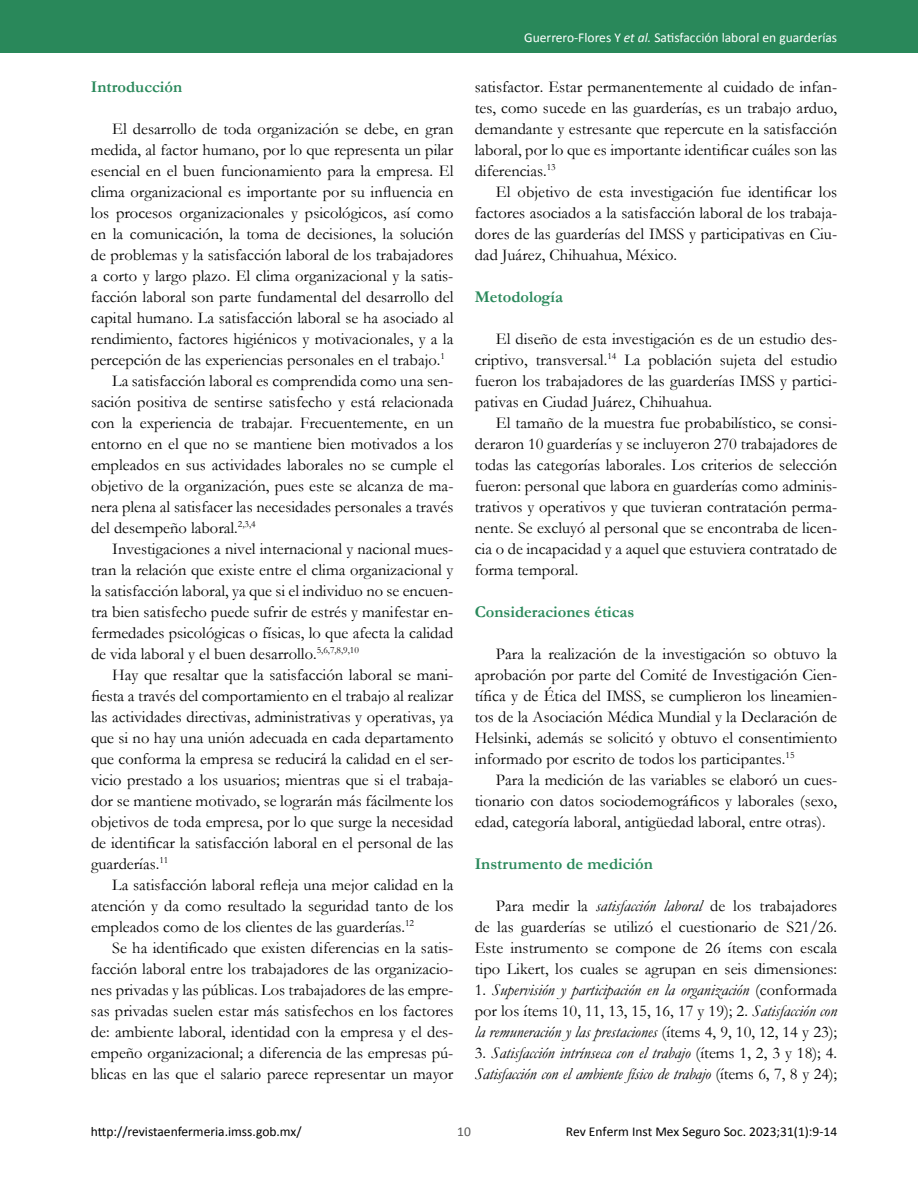
<style>
.page{position:relative;width:918px;height:1188px;background:#fff}
.page>*{position:absolute;margin:0;border:0;box-sizing:border-box;transform-origin:0 0}
.t1{font:16.5px/21px "Garamond";color:#000;text-align:justify}
.t2{font:italic 16.5px/21px "Garamond";color:#000;text-align:justify}
.t3{font:700 16.5px "Garamond";color:#29885a}
.t4{font:13.5px "Calibri";color:#000}
.t5{font:13.5px "Calibri";color:#fff}
.t6{font:13.5px "Calibri";color:#575756}
.s1{font-style:italic}
.s2{font-style:normal}
</style>
<div class="page">
<div style="left:0;top:0;width:918px;height:53px;background:#29885a"></div>
<p class="t3" style="left:91px;top:75px;width:93px">Introducción</p>
<p class="t1" style="left:112px;top:118px;width:343px">El desarrollo de toda organización se debe, en gran</p>
<p class="t1" style="left:91px;top:139px;width:364px">medida, al factor humano, por lo que representa un pilar</p>
<p class="t1" style="left:91px;top:160px;width:364px">esencial en el buen funcionamiento para la empresa. El</p>
<p class="t1" style="left:91px;top:181px;width:364px">clima organizacional es importante por su influencia en</p>
<p class="t1" style="left:91px;top:202px;width:364px">los procesos organizacionales y psicológicos, así como</p>
<p class="t1" style="left:91px;top:223px;width:364px">en la comunicación, la toma de decisiones, la solución</p>
<p class="t1" style="left:91px;top:244px;width:364px">de problemas y la satisfacción laboral de los trabajadores</p>
<p class="t1" style="left:91px;top:265px;width:364px">a corto y largo plazo. El clima organizacional y la satis-</p>
<p class="t1" style="left:91px;top:286px;width:364px">facción laboral son parte fundamental del desarrollo del</p>
<p class="t1" style="left:91px;top:307px;width:364px">capital humano. La satisfacción laboral se ha asociado al</p>
<p class="t1" style="left:91px;top:328px;width:364px">rendimiento, factores higiénicos y motivacionales, y a la</p>
<p class="t1" style="left:91px;top:349px;width:356px">percepción de las experiencias personales en el trabajo.<sup>1</sup></p>
<p class="t1" style="left:112px;top:370px;width:343px">La satisfacción laboral es comprendida como una sen-</p>
<p class="t1" style="left:91px;top:391px;width:364px">sación positiva de sentirse satisfecho y está relacionada</p>
<p class="t1" style="left:91px;top:412px;width:364px">con la experiencia de trabajar. Frecuentemente, en un</p>
<p class="t1" style="left:91px;top:433px;width:364px">entorno en el que no se mantiene bien motivados a los</p>
<p class="t1" style="left:91px;top:454px;width:364px">empleados en sus actividades laborales no se cumple el</p>
<p class="t1" style="left:91px;top:475px;width:364px">objetivo de la organización, pues este se alcanza de ma-</p>
<p class="t1" style="left:91px;top:496px;width:364px">nera plena al satisfacer las necesidades personales a través</p>
<p class="t1" style="left:91px;top:517px;width:166px">del desempeño laboral.<sup>2,3,4</sup></p>
<p class="t1" style="left:112px;top:538px;width:343px">Investigaciones a nivel internacional y nacional mues-</p>
<p class="t1" style="left:91px;top:559px;width:364px">tran la relación que existe entre el clima organizacional y</p>
<p class="t1" style="left:91px;top:580px;width:364px">la satisfacción laboral, ya que si el individuo no se encuen-</p>
<p class="t1" style="left:91px;top:601px;width:364px">tra bien satisfecho puede sufrir de estrés y manifestar en-</p>
<p class="t1" style="left:91px;top:622px;width:364px">fermedades psicológicas o físicas, lo que afecta la calidad</p>
<p class="t1" style="left:91px;top:643px;width:269px">de vida laboral y el buen desarrollo.<sup>5,6,7,8,9,10</sup></p>
<p class="t1" style="left:112px;top:664px;width:343px">Hay que resaltar que la satisfacción laboral se mani-</p>
<p class="t1" style="left:91px;top:685px;width:364px">fiesta a través del comportamiento en el trabajo al realizar</p>
<p class="t1" style="left:91px;top:706px;width:364px">las actividades directivas, administrativas y operativas, ya</p>
<p class="t1" style="left:91px;top:727px;width:364px">que si no hay una unión adecuada en cada departamento</p>
<p class="t1" style="left:91px;top:748px;width:364px">que conforma la empresa se reducirá la calidad en el ser-</p>
<p class="t1" style="left:91px;top:769px;width:364px">vicio prestado a los usuarios; mientras que si el trabaja-</p>
<p class="t1" style="left:91px;top:790px;width:364px">dor se mantiene motivado, se lograrán más fácilmente los</p>
<p class="t1" style="left:91px;top:811px;width:364px">objetivos de toda empresa, por lo que surge la necesidad</p>
<p class="t1" style="left:91px;top:832px;width:364px">de identificar la satisfacción laboral en el personal de las</p>
<p class="t1" style="left:91px;top:853px;width:79px">guarderías.<sup>11</sup></p>
<p class="t1" style="left:112px;top:874px;width:343px">La satisfacción laboral refleja una mejor calidad en la</p>
<p class="t1" style="left:91px;top:895px;width:364px">atención y da como resultado la seguridad tanto de los</p>
<p class="t1" style="left:91px;top:916px;width:325px">empleados como de los clientes de las guarderías.<sup>12</sup></p>
<p class="t1" style="left:112px;top:937px;width:343px">Se ha identificado que existen diferencias en la satis-</p>
<p class="t1" style="left:91px;top:958px;width:364px">facción laboral entre los trabajadores de las organizacio-</p>
<p class="t1" style="left:91px;top:979px;width:364px">nes privadas y las públicas. Los trabajadores de las empre-</p>
<p class="t1" style="left:91px;top:1000px;width:364px">sas privadas suelen estar más satisfechos en los factores</p>
<p class="t1" style="left:91px;top:1021px;width:364px">de: ambiente laboral, identidad con la empresa y el des-</p>
<p class="t1" style="left:91px;top:1042px;width:364px">empeño organizacional; a diferencia de las empresas pú-</p>
<p class="t1" style="left:91px;top:1063px;width:364px">blicas en las que el salario parece representar un mayor</p>
<p class="t5" style="left:524px;top:29px;width:314px">Guerrero-Flores Y <span class="s1">et al.</span> Satisfacción laboral en guarderías</p>
<p class="t1" style="left:475px;top:76px;width:364px">satisfactor. Estar permanentemente al cuidado de infan&shy;tes, como sucede en las guarderías, es un trabajo arduo, demandante y estresante que repercute en la satisfacción laboral, por lo que es importante identificar cuáles son las diferencias.<sup>13</sup></p>
<p class="t1" style="left:475px;top:181px;width:364px;text-indent:21px">El objetivo de esta investigación fue identificar los factores asociados a la satisfacción laboral de los trabaja&shy;dores de las guarderías del IMSS y participativas en Ciu&shy;dad Juárez, Chihuahua, México.</p>
<p class="t3" style="left:475px;top:285px;width:90px">Metodología</p>
<p class="t1" style="left:475px;top:328px;width:364px;text-indent:21px">El diseño de esta investigación es de un estudio des&shy;criptivo, transversal.<sup>14</sup> La población sujeta del estudio fueron los trabajadores de las guarderías IMSS y partici&shy;pativas en Ciudad Juárez, Chihuahua.</p>
<p class="t1" style="left:475px;top:412px;width:364px;text-indent:21px">El tamaño de la muestra fue probabilístico, se consi&shy;deraron 10 guarderías y se incluyeron 270 trabajadores de todas las categorías laborales. Los criterios de selección fueron: personal que labora en guarderías como adminis&shy;trativos y operativos y que tuvieran contratación perma&shy;nente. Se excluyó al personal que se encontraba de licen&shy;cia o de incapacidad y a aquel que estuviera contratado de forma temporal.</p>
<p class="t3" style="left:475px;top:600px;width:161px">Consideraciones éticas</p>
<p class="t1" style="left:475px;top:643px;width:364px;text-indent:21px">Para la realización de la investigación so obtuvo la aprobación por parte del Comité de Investigación Cien&shy;tífica y de Ética del IMSS, se cumplieron los lineamien&shy;tos de la Asociación Médica Mundial y la Declaración de Helsinki, además se solicitó y obtuvo el consentimiento informado por escrito de todos los participantes.<sup>15</sup></p>
<p class="t1" style="left:475px;top:769px;width:364px;text-indent:21px">Para la medición de las variables se elaboró un cues&shy;tionario con datos sociodemográficos y laborales (sexo, edad, categoría laboral, antigüedad laboral, entre otras).</p>
<p class="t3" style="left:475px;top:852px;width:180px">Instrumento de medición</p>
<p class="t1" style="left:475px;top:895px;width:364px;text-indent:21px">Para medir la <span class="s1">satisfacción laboral</span> de los trabajadores de las guarderías se utilizó el cuestionario de S21/26.<br>Este instrumento se compone de 26 ítems con escala tipo Likert, los cuales se agrupan en seis dimensiones:</p>
<p class="t2" style="left:475px;top:978px;width:364px"><span class="s2">1.</span> Supervisión y participación en la organización <span class="s2">(conformada por los ítems 10, 11, 13, 15, 16, 17 y 19); 2.</span> Satisfacción con la remuneración y las prestaciones <span class="s2">(ítems 4, 9, 10, 12, 14 y 23);</span></p>
<p class="t2" style="left:475px;top:1042px;width:364px"><span class="s2">3.</span> Satisfacción intrínseca con el trabajo <span class="s2">(ítems 1, 2, 3 y 18); 4.<br></span>Satisfacción con el ambiente físico de trabajo <span class="s2">(ítems 6, 7, 8 y 24);</span></p>
<p class="t4" style="left:91px;top:1123px;width:212px">http://revistaenfermeria.imss.gob.mx/</p>
<p class="t6" style="left:457px;top:1123px;width:15px">10</p>
<p class="t4" style="left:566px;top:1123px;width:273px">Rev Enferm Inst Mex Seguro Soc. 2023;31(1):9-14</p>
</div>
